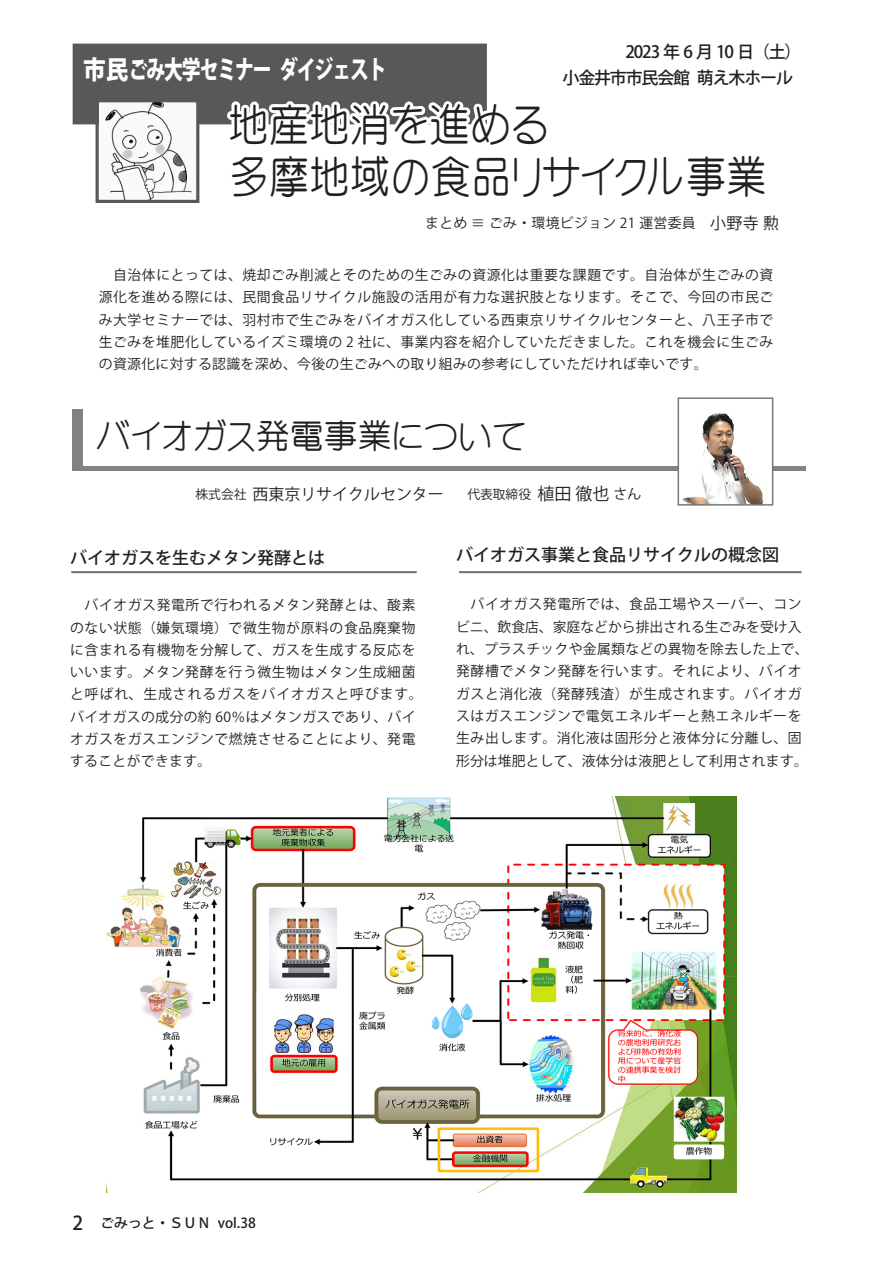
<style>
.page{position:relative;width:893px;height:1263px;background:#fff}
.page>*{position:absolute;margin:0;border:0;box-sizing:border-box;transform-origin:0 0}
.t1{font:44.7px "Yenti EGP4 Medium SJIS";letter-spacing:.01em;color:#231f20;scale:.9 1}
.t2{font:34.05px "Yenti EGP4 Medium SJIS";color:#231f20}
.t3{font:800 25.5px "Koz Go Pr 6 N";letter-spacing:-.06em;color:#fff;scale:.89 1}
.t4{font:500 16.95px "Koz Go Pro";color:#231f20}
.t5{font:500 16.95px "Koz Go Pro";letter-spacing:-.07em;color:#231f20}
.t6{font:15.9px "Koz Go Pro";color:#231f20}
.DFＰ華康13Q_細{font:13.8px/22.4px "Koz Go Pro";letter-spacing:.045em;color:#231f20;text-align:justify}
.DFＰ華康13Q_細-2{font:13.8px "Koz Go Pro";letter-spacing:.025em;color:#231f20}
.t7{font:500 13.8px "Koz Go Pro";color:#231f20}
.s1{font-size:15.9px}
.s2{font-size:12.75px}
.s3{font-size:13.8px}
.s4{font-size:16.95px}
.s5{font-size:19.2px}
</style>
<div class="page">
<hr style="left:71px;top:571px;width:346px;height:2px;background:#76787b">
<hr style="left:459px;top:571px;width:342px;height:2px;background:#76787b">
<div style="left:72px;top:466px;width:733px;height:5px;background:#808285"></div>
<div style="left:72px;top:409px;width:11px;height:58px;background:#808285"></div>
<svg style="left:73px;top:43px;width:115px;height:105px"></svg>
<div style="left:73px;top:44px;width:414px;height:80px;background:#57585a"></div>
<img style="left:100px;top:103px;width:95px;height:96px">
<div style="left:96px;top:99px;width:103px;height:104px;border:3px solid #57585a"></div>
<svg style="left:223px;top:43px;width:264px;height:82px"></svg>
<img style="left:680px;top:413px;width:91px;height:91px">
<div style="left:678px;top:397px;width:95px;height:109px;border:1px solid #76787b"></div>
<img style="left:106px;top:796px;width:630px;height:396px">
<p class="t3" style="left:83px;top:55px;width:342px">市民ごみ大学セミナー ダイジェスト</p>
<p class="t4" style="left:626px;top:41px;width:177px">2023 年 6 月 10 日（土）</p>
<p class="t5" style="left:562px;top:66px;width:232px">小金井市市民会館 萌え木ホール</p>
<p class="t1" style="left:228px;top:102px;width:358px">地産地消を進める</p>
<p class="t1" style="left:228px;top:154px;width:600px">多摩地域の食品リサイクル事業</p>
<p class="DFＰ華康13Q_細-2" style="left:425px;top:214px;width:356px">まとめ ≡ ごみ・環境ビジョン 21 運営委員　<span class="s1">小野寺 勲</span></p>
<p class="DFＰ華康13Q_細" style="left:99px;top:264px;width:676px;text-indent:14px">自治体にとっては、焼却ごみ削減とそのための生ごみの資源化は重要な課題です。自治体が生ごみの資源化を進める際には、民間食品リサイクル施設の活用が有力な選択肢となります。そこで、今回の市民ごみ大学セミナーでは、羽村市で生ごみをバイオガス化している西東京リサイクルセンターと、八王子市で生ごみを堆肥化しているイズミ環境の 2 社に、事業内容を紹介していただきました。これを機会に生ごみの資源化に対する認識を深め、今後の生ごみへの取り組みの参考にしていただければ幸いです。</p>
<p class="t2" style="left:95px;top:419px;width:433px">バイオガス発電事業について</p>
<p class="t6" style="left:196px;top:484px;width:447px"><span class="s2">株式会社</span> 西東京リサイクルセンター<span class="s3">　</span> <span class="s2">代表取締役</span> <span class="s4">植田 徹也</span> <span class="s3">さん</span></p>
<p class="t4" style="left:70px;top:547px;width:257px">バイオガスを生むメタン発酵とは</p>
<p class="DFＰ華康13Q_細" style="left:70px;top:594px;width:354px;text-align:left">　バイオガス発電所で行われるメタン発酵とは、酸素のない状態（嫌気環境）で微生物が原料の食品廃棄物に含まれる有機物を分解して、ガスを生成する反応をいいます。メタン発酵を行う微生物はメタン生成細菌と呼ばれ、生成されるガスをバイオガスと呼びます。バイオガスの成分の約 60％はメタンガスであり、バイオガスをガスエンジンで燃焼させることにより、発電することができます。</p>
<p class="t4" style="left:456px;top:544px;width:325px">バイオガス事業と食品リサイクルの概念図</p>
<p class="DFＰ華康13Q_細" style="left:456px;top:593px;width:354px;text-align:center">バイオガス発電所では、食品工場やスーパー、コン<br>ビニ、飲食店、家庭などから排出される生ごみを受け入れ、プラスチックや金属類などの異物を除去した上で、発酵槽でメタン発酵を行います。それにより、バイオガスと消化液（発酵残渣）が生成されます。バイオガスはガスエンジンで電気エネルギーと熱エネルギーを生み出します。消化液は固形分と液体分に分離し、固形分は堆肥として、液体分は液肥として利用されます。</p>
<p class="t7" style="left:73px;top:1214px;width:185px"><span class="s5">2</span> ごみっと・ＳＵＮ vol.38</p>
</div>
